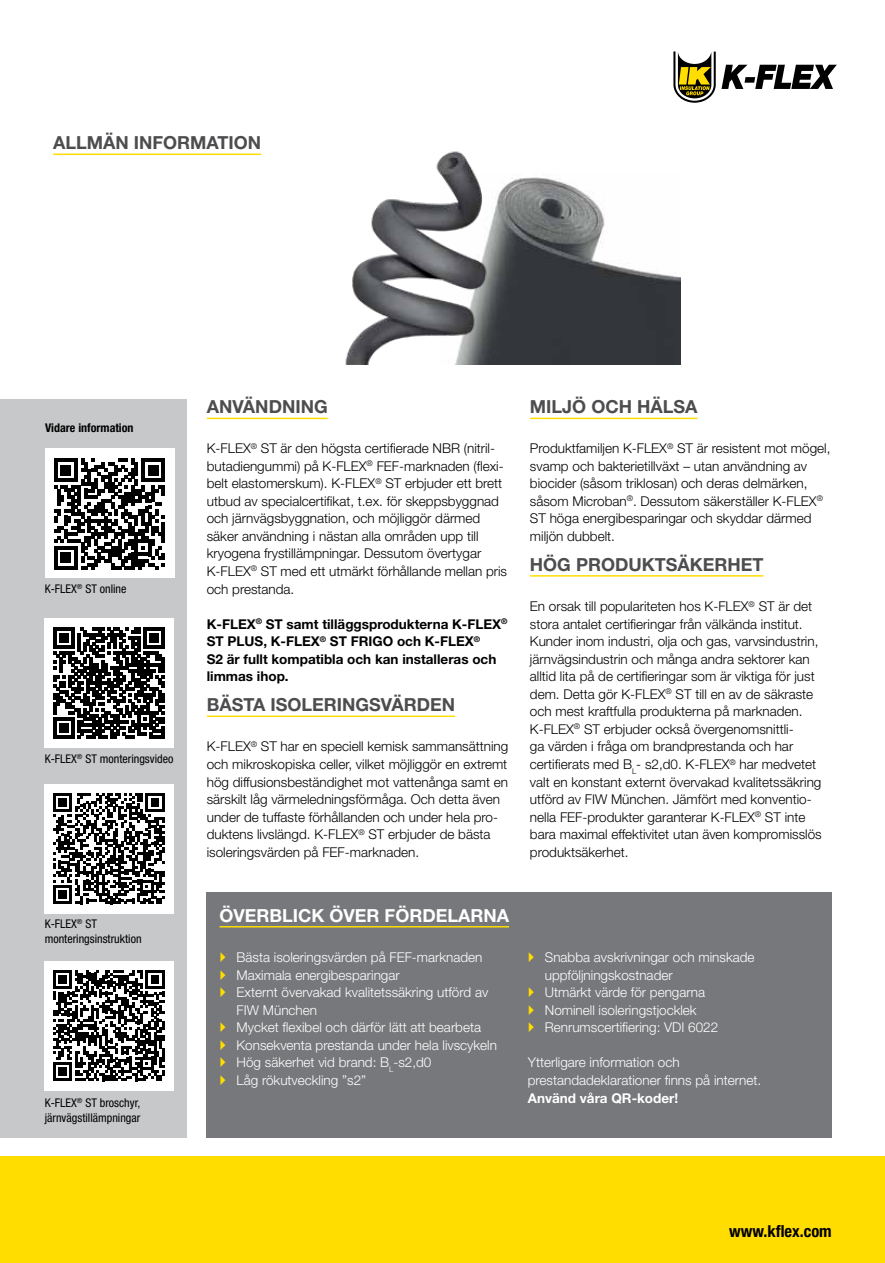
<style>
.page{position:relative;width:885px;height:1263px;background:#fff}
.page>*{position:absolute;margin:0;border:0;box-sizing:border-box;transform-origin:0 0}
.t1{font:700 18px "Helvetica Neue LT Std";color:#4d4d4f}
.t2{font:700 18px "Helvetica Neue LT Std";color:#fff}
.t3{font:700 condensed 16.5px "Helvetica Neue LT Std";color:#000}
.t4{font:300 13.5px/17.5px "Helvetica Neue LT Std";color:#000}
.t5{font:300 13.5px/17.5px "Helvetica Neue LT Std";color:#fff}
.t6{font:700 13.5px/17.5px "Helvetica Neue LT Std";color:#000}
.t7{font:700 13.5px "Helvetica Neue LT Std";color:#fff}
.t8{font:condensed 12px/15.6px "Helvetica Neue LT Std";color:#000}
.t9{font:700 condensed 12px "Helvetica Neue LT Std";color:#000}
</style>
<div class="page">
<img style="left:535px;top:177px;width:145px;height:188px">
<img style="left:345px;top:151px;width:190px;height:214px">
<hr style="left:53px;top:154px;width:208px;height:1px;background:#fd0">
<div style="left:0;top:399px;width:186px;height:738px;background:#c7c8ca"></div>
<div style="left:45px;top:449px;width:130px;height:129px;background:#fff"></div>
<svg style="left:54px;top:459px;width:111px;height:111px"></svg>
<div style="left:44px;top:961px;width:130px;height:129px;background:#fff"></div>
<svg style="left:53px;top:970px;width:111px;height:111px"></svg>
<div style="left:44px;top:784px;width:130px;height:129px;background:#fff"></div>
<svg style="left:53px;top:793px;width:111px;height:111px"></svg>
<div style="left:44px;top:618px;width:130px;height:130px;background:#fff"></div>
<svg style="left:53px;top:628px;width:111px;height:111px"></svg>
<hr style="left:207px;top:418px;width:120px;height:1px;background:#fd0">
<hr style="left:207px;top:715px;width:248px;height:2px;background:#fd0">
<hr style="left:530px;top:418px;width:167px;height:1px;background:#fd0">
<hr style="left:530px;top:575px;width:233px;height:2px;background:#fd0">
<div style="left:207px;top:892px;width:624px;height:245px;background:#77787b"></div>
<hr style="left:219px;top:926px;width:290px;height:1px;background:#fd0">
<div style="left:0;top:1157px;width:884px;height:106px;background:#fd0"></div>
<svg style="left:673px;top:51px;width:42px;height:52px"></svg>
<svg style="left:721px;top:65px;width:115px;height:24px"></svg>
<h1 class="t1" style="left:53px;top:132px;width:209px">ALLMÄN INFORMATION</h1>
<p class="t9" style="left:45px;top:421px;width:90px">Vidare information</p>
<p class="t8" style="left:45px;top:581px;width:83px">K-FLEX<sup>®</sup> ST online</p>
<p class="t8" style="left:45px;top:751px;width:130px">K-FLEX<sup>®</sup> ST monteringsvideo</p>
<h1 class="t1" style="left:207px;top:396px;width:122px">ANVÄNDNING</h1>
<p class="t4" style="left:207px;top:439px;width:302px">K-FLEX<sup>®</sup> ST är den högsta certifierade NBR (nitril&shy;butadiengummi) på K-FLEX<sup>®</sup> FEF-marknaden (flexi&shy;belt elastomerskum). K-FLEX<sup>®</sup> ST erbjuder ett brett utbud av specialcertifikat, t.ex. för skeppsbyggnad och järnvägsbyggnation, och möjliggör därmed säker användning i nästan alla områden upp till kryogena frystillämpningar. Dessutom övertygar K-FLEX<sup>®</sup> ST med ett utmärkt förhållande mellan pris och prestanda.</p>
<p class="t6" style="left:207px;top:615px;width:302px">K-FLEX<sup>®</sup> ST samt tilläggsprodukterna K-FLEX<sup>® </sup>ST PLUS, K-FLEX<sup>®</sup> ST FRIGO och K-FLEX<sup>®<br></sup>S2 är fullt kompatibla och kan installeras och limmas ihop.</p>
<h1 class="t1" style="left:207px;top:694px;width:250px">BÄSTA ISOLERINGSVÄRDEN</h1>
<p class="t4" style="left:207px;top:738px;width:303px">K-FLEX<sup>®</sup> ST har en speciell kemisk sammansättning och mikroskopiska celler, vilket möjliggör en extremt hög diffusionsbeständighet mot vattenånga samt en särskilt låg värmeledningsförmåga. Och detta även under de tuffaste förhållanden och under hela pro&shy;duktens livslängd. K-FLEX<sup>®</sup> ST erbjuder de bästa isoleringsvärden på FEF-marknaden.</p>
<h1 class="t1" style="left:530px;top:396px;width:169px">MILJÖ OCH HÄLSA</h1>
<p class="t4" style="left:530px;top:439px;width:302px">Produktfamiljen K-FLEX<sup>®</sup> ST är resistent mot mögel, svamp och bakterietillväxt – utan användning av biocider (såsom triklosan) och deras delmärken, såsom Microban<sup>®</sup>. Dessutom säkerställer K-FLEX<sup>® </sup>ST höga energibesparingar och skyddar därmed miljön dubbelt.</p>
<h1 class="t1" style="left:530px;top:553px;width:235px">HÖG PRODUKTSÄKERHET</h1>
<p class="t4" style="left:530px;top:597px;width:293px">En orsak till populariteten hos K-FLEX<sup>®</sup> ST är det stora antalet certifieringar från välkända institut.<br>Kunder inom industri, olja och gas, varvsindustrin, järnvägsindustrin och många andra sektorer kan alltid lita på de certifieringar som är viktiga för just dem. Detta gör K-FLEX<sup>®</sup> ST till en av de säkraste och mest kraftfulla produkterna på marknaden.<br>K-FLEX<sup>®</sup> ST erbjuder också övergenomsnittli-<br>ga värden i fråga om brandprestanda och har certifierats med B<sub>L</sub>- s2,d0. K-FLEX<sup>®</sup> har medvetet valt en konstant externt övervakad kvalitetssäkring utförd av FIW München. Jämfört med konventio&shy;nella FEF-produkter garanterar K-FLEX<sup>®</sup> ST inte bara maximal effektivitet utan även kompromisslös produktsäkerhet.</p>
<p class="t8" style="left:45px;top:915px;width:98px">K-FLEX<sup>®</sup> ST monteringsinstruktion</p>
<p class="t8" style="left:45px;top:1095px;width:97px">K-FLEX<sup>®</sup> ST broschyr, järnvägstillämpningar</p>
<h1 class="t2" style="left:219px;top:904px;width:291px">ÖVERBLICK ÖVER FÖRDELARNA</h1>
<p class="t5" style="left:236px;top:948px;width:262px">Bästa isoleringsvärden på FEF-marknaden Maximala energibesparingar<br>Externt övervakad kvalitetssäkring utförd av FIW München<br>Mycket flexibel och därför lätt att bearbeta Konsekventa prestanda under hela livscykeln Hög säkerhet vid brand: B<sub>L</sub>-s2,d0<br>Låg rökutveckling ”s2”</p>
<p class="t5" style="left:544px;top:948px;width:211px">Snabba avskrivningar och minskade uppföljningskostnader<br>Utmärkt värde för pengarna<br>Nominell isoleringstjocklek<br>Renrumscertifiering: VDI 6022</p>
<p class="t5" style="left:527px;top:1053px;width:235px">Ytterligare information och prestandadeklarationer finns på internet.</p>
<p class="t7" style="left:527px;top:1089px;width:152px">Använd våra QR-koder!</p>
<p class="t3" style="left:729px;top:1221px;width:104px">www.kflex.com</p>
</div>
